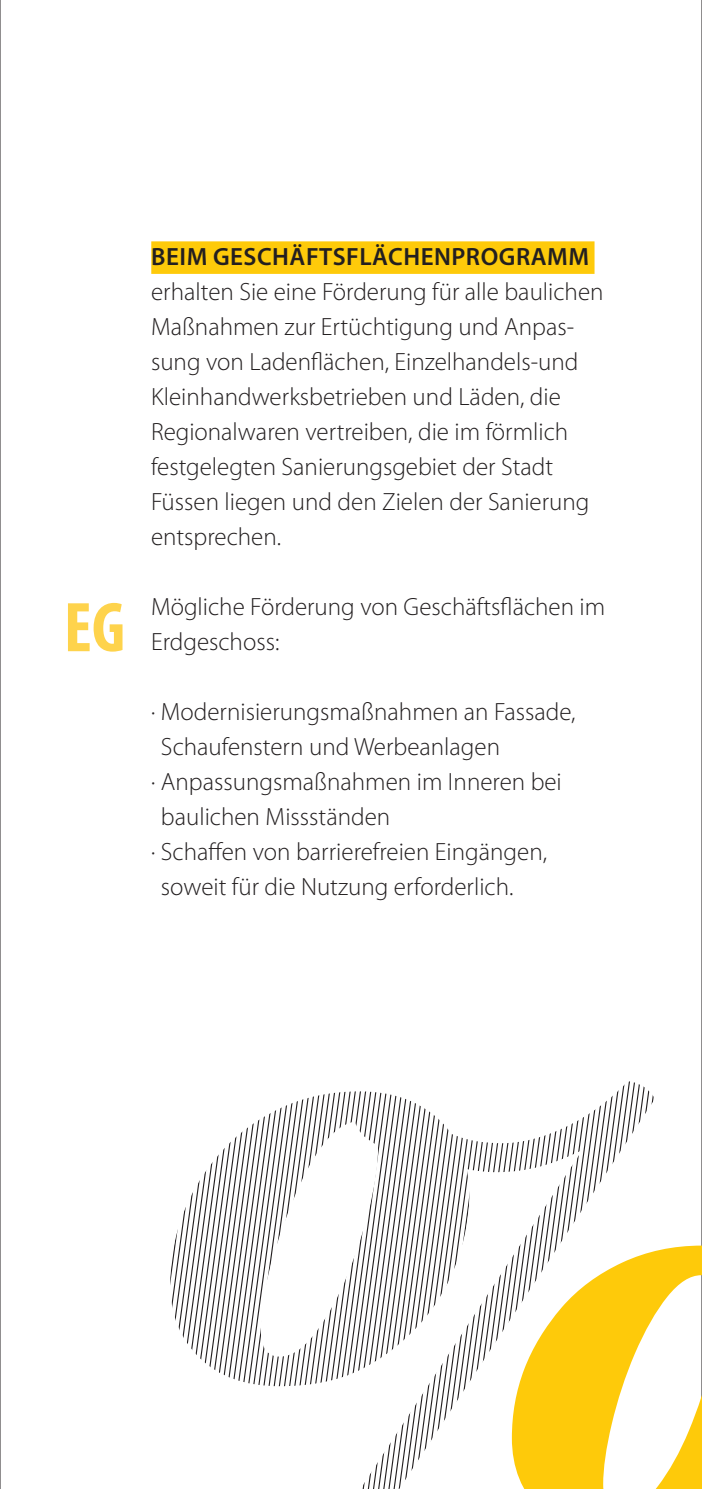
<style>
.page{position:relative;width:702px;height:1489px;background:#fff}
.page>*{position:absolute;margin:0;border:0;box-sizing:border-box;transform-origin:0 0}
.t1{font:700 condensed 71px "Myriad Pro";color:#fed34c}
.t2{font:300 25px/35px "Myriad Pro";color:#231f20}
.t3{font:600 25px "Myriad Pro";letter-spacing:.02em;color:#231f20}
</style>
<div class="page">
<hr style="left:0;top:0;width:1px;height:1488px;background:#231f20">
<hr style="left:701px;top:0;width:1px;height:1488px;background:#231f20">
<svg style="left:170px;top:1091px;width:360px;height:397px"></svg>
<svg style="left:530px;top:1081px;width:124px;height:164px"></svg>
<svg style="left:512px;top:1245px;width:190px;height:243px;fill:#feca0a"></svg>
<div style="left:151px;top:241px;width:443px;height:33px;background:#feca0a"></div>
<h1 class="t1" style="left:64px;top:583px;width:63px">EG</h1>
<p class="t3" style="left:151px;top:241px;width:439px">BEIM GESCHÄFTSFLÄCHENPROGRAMM</p>
<p class="t2" style="left:151px;top:274px;width:454px">erhalten Sie eine Förderung für alle baulichen Maßnahmen zur Ertüchtigung und Anpas&shy;sung von Ladenflächen, Einzelhandels-und Kleinhandwerksbetrieben und Läden, die Regionalwaren vertreiben, die im förmlich festgelegten Sanierungsgebiet der Stadt Füssen liegen und den Zielen der Sanierung entsprechen.</p>
<p class="t2" style="left:151px;top:589px;width:456px">Mögliche Förderung von Geschäftsflächen im<br>Erdgeschoss:</p>
<p class="t2" style="left:151px;top:694px;width:426px">· Modernisierungsmaßnahmen an Fassade,</p>
<p class="t2" style="left:161px;top:729px;width:340px">Schaufenstern und Werbeanlagen</p>
<p class="t2" style="left:151px;top:764px;width:412px">· Anpassungsmaßnahmen im Inneren bei</p>
<p class="t2" style="left:161px;top:799px;width:231px">baulichen Missständen</p>
<p class="t2" style="left:151px;top:834px;width:397px">· Schaffen von barrierefreien Eingängen,</p>
<p class="t2" style="left:161px;top:869px;width:354px">soweit für die Nutzung erforderlich.</p>
</div>
